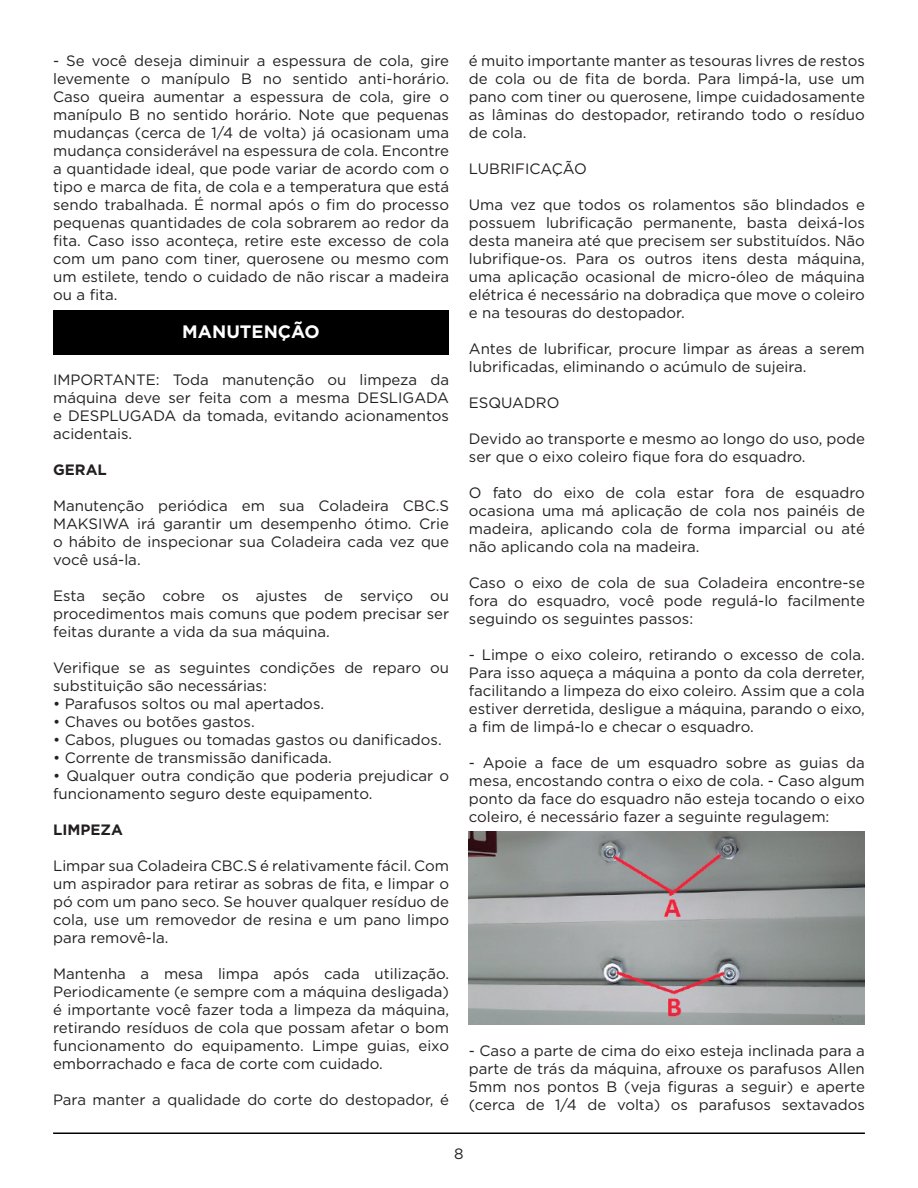
<style>
.page{position:relative;width:918px;height:1188px;background:#fff}
.page>*{position:absolute;margin:0;border:0;box-sizing:border-box;transform-origin:0 0}
.t1{font:700 18px "Gotham";color:#fff}
.t2{font:15px/18px "Gotham";color:#231f20;text-align:justify}
.t3{font:700 15px "Gotham";color:#231f20}
</style>
<div class="page">
<hr style="left:53px;top:1132px;width:812px;height:2px;background:#000">
<div style="left:53px;top:310px;width:396px;height:45px;background:#000"></div>
<img style="left:469px;top:832px;width:396px;height:192px">
<p class="t2" style="left:53px;top:51px;width:398px">- Se você deseja diminuir a espessura de cola, gire levemente o manípulo B no sentido anti-horário.<br>Caso queira aumentar a espessura de cola, gire o manípulo B no sentido horário. Note que pequenas mudanças (cerca de 1/4 de volta) já ocasionam uma mudança considerável na espessura de cola. Encontre a quantidade ideal, que pode variar de acordo com o tipo e marca de fita, de cola e a temperatura que está sendo trabalhada. É normal após o fim do processo pequenas quantidades de cola sobrarem ao redor da fita. Caso isso aconteça, retire este excesso de cola com um pano com tiner, querosene ou mesmo com um estilete, tendo o cuidado de não riscar a madeira ou a fita.</p>
<p class="t1" style="left:182px;top:319px;width:139px">MANUTENÇÃO</p>
<p class="t2" style="left:53px;top:370px;width:397px">IMPORTANTE: Toda manutenção ou limpeza da máquina deve ser feita com a mesma DESLIGADA e DESPLUGADA da tomada, evitando acionamentos acidentais.</p>
<p class="t3" style="left:53px;top:459px;width:55px">GERAL</p>
<p class="t2" style="left:53px;top:496px;width:398px">Manutenção periódica em sua Coladeira CBC.S MAKSIWA irá garantir um desempenho ótimo. Crie o hábito de inspecionar sua Coladeira cada vez que você usá-la.</p>
<p class="t2" style="left:53px;top:586px;width:397px">Esta seção cobre os ajustes de serviço ou procedimentos mais comuns que podem precisar ser feitas durante a vida da sua máquina.</p>
<p class="t2" style="left:53px;top:658px;width:397px">Verifique se as seguintes condições de reparo ou substituição são necessárias:</p>
<p class="t2" style="left:53px;top:694px;width:273px">• Parafusos soltos ou mal apertados.</p>
<p class="t2" style="left:53px;top:712px;width:203px">• Chaves ou botões gastos.</p>
<p class="t2" style="left:53px;top:730px;width:390px">• Cabos, plugues ou tomadas gastos ou danificados.</p>
<p class="t2" style="left:53px;top:748px;width:280px">• Corrente de transmissão danificada.</p>
<p class="t2" style="left:53px;top:766px;width:398px">• Qualquer outra condição que poderia prejudicar o funcionamento seguro deste equipamento.</p>
<p class="t3" style="left:53px;top:819px;width:71px">LIMPEZA</p>
<p class="t2" style="left:53px;top:856px;width:398px">Limpar sua Coladeira CBC.S é relativamente fácil. Com um aspirador para retirar as sobras de fita, e limpar o pó com um pano seco. Se houver qualquer resíduo de cola, use um removedor de resina e um pano limpo para removê-la.</p>
<p class="t2" style="left:53px;top:964px;width:398px">Mantenha a mesa limpa após cada utilização.<br>Periodicamente (e sempre com a máquina desligada) é importante você fazer toda a limpeza da máquina, retirando resíduos de cola que possam afetar o bom funcionamento do equipamento. Limpe guias, eixo emborrachado e faca de corte com cuidado.</p>
<p class="t2" style="left:53px;top:1090px;width:397px">Para manter a qualidade do corte do destopador, é</p>
<p class="t2" style="left:469px;top:51px;width:398px">é muito importante manter as tesouras livres de restos de cola ou de fita de borda. Para limpá-la, use um pano com tiner ou querosene, limpe cuidadosamente as lâminas do destopador, retirando todo o resíduo de cola.</p>
<p class="t2" style="left:469px;top:159px;width:119px">LUBRIFICAÇÃO</p>
<p class="t2" style="left:469px;top:195px;width:398px">Uma vez que todos os rolamentos são blindados e possuem lubrificação permanente, basta deixá-los desta maneira até que precisem ser substituídos. Não lubrifique-os. Para os outros itens desta máquina, uma aplicação ocasional de micro-óleo de máquina elétrica é necessário na dobradiça que move o coleiro e na tesouras do destopador.</p>
<p class="t2" style="left:469px;top:339px;width:398px">Antes de lubrificar, procure limpar as áreas a serem lubrificadas, eliminando o acúmulo de sujeira.</p>
<p class="t2" style="left:469px;top:393px;width:92px">ESQUADRO</p>
<p class="t2" style="left:469px;top:429px;width:397px">Devido ao transporte e mesmo ao longo do uso, pode ser que o eixo coleiro fique fora do esquadro.</p>
<p class="t2" style="left:469px;top:483px;width:398px">O fato do eixo de cola estar fora de esquadro ocasiona uma má aplicação de cola nos painéis de madeira, aplicando cola de forma imparcial ou até não aplicando cola na madeira.</p>
<p class="t2" style="left:469px;top:573px;width:398px">Caso o eixo de cola de sua Coladeira encontre-se fora do esquadro, você pode regulá-lo facilmente seguindo os seguintes passos:</p>
<p class="t2" style="left:469px;top:645px;width:398px">- Limpe o eixo coleiro, retirando o excesso de cola.<br>Para isso aqueça a máquina a ponto da cola derreter, facilitando a limpeza do eixo coleiro. Assim que a cola estiver derretida, desligue a máquina, parando o eixo, a fim de limpá-lo e checar o esquadro.</p>
<p class="t2" style="left:469px;top:753px;width:398px">- Apoie a face de um esquadro sobre as guias da mesa, encostando contra o eixo de cola. - Caso algum ponto da face do esquadro não esteja tocando o eixo coleiro, é necessário fazer a seguinte regulagem:</p>
<p class="t2" style="left:469px;top:1041px;width:397px">- Caso a parte de cima do eixo esteja inclinada para a parte de trás da máquina, afrouxe os parafusos Allen 5mm nos pontos B (veja figuras a seguir) e aperte (cerca de 1/4 de volta) os parafusos sextavados</p>
<p class="t2" style="left:454px;top:1144px;width:11px">8</p>
</div>
